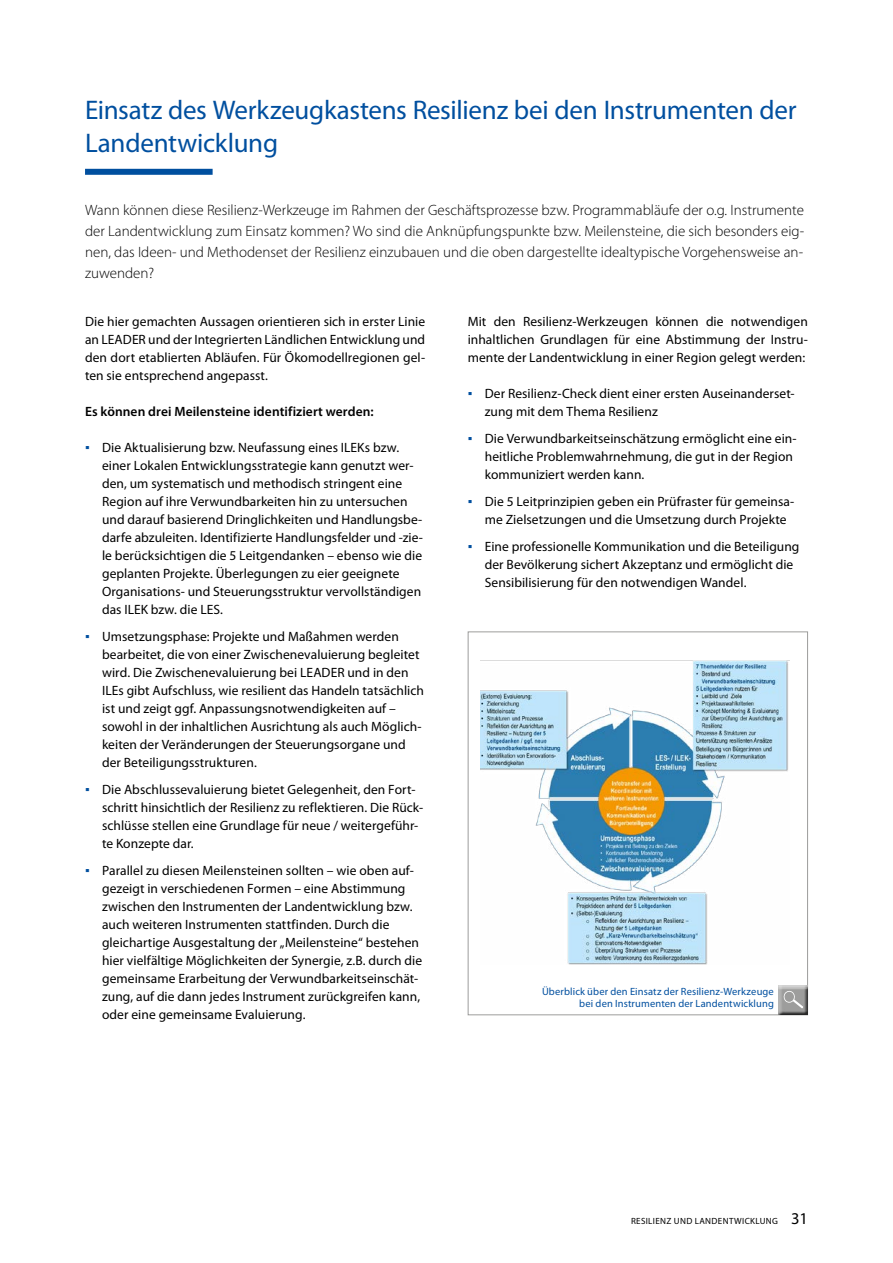
<style>
.page{position:relative;width:893px;height:1263px;background:#fff}
.page>*{position:absolute;margin:0;border:0;box-sizing:border-box;transform-origin:0 0}
.t1{font:27px/33px "Myriad Pro";letter-spacing:-.01em;color:#004f9f}
.Einleitung_nach_H2{font:300 15px/21px "Myriad Pro";color:#000;text-align:justify}
.Fliesstext{font:13.5px/18px "Myriad Pro";letter-spacing:.005em;color:#000}
.Fliesstext-2{font:600 13.5px "Myriad Pro";letter-spacing:.005em;color:#000}
.Bildunterschrift_rechtsbuendig{font:10.5px/12px "Myriad Pro";letter-spacing:.015em;color:#004f9f;text-align:right}
.t2{font:9px "Myriad Pro";letter-spacing:.04em;color:#000}
.s1{font-family:"Arial";color:#004f9f}
.s2{font-size:16.5px}
</style>
<div class="page">
<div style="left:85px;top:169px;width:128px;height:6px;background:#004f9f"></div>
<img style="left:480px;top:661px;width:308px;height:303px">
<div style="left:468px;top:631px;width:340px;height:384px;border:1px solid #9d9d9c"></div>
<div style="left:774px;top:981px;width:38px;height:35px;background:#fff"></div>
<div style="left:775px;top:983px;width:38px;height:33px;background:#000;opacity:.75"></div>
<svg style="left:783px;top:990px;width:20px;height:18px"></svg>
<h2 class="t1" style="left:85px;top:93px;width:713px">Einsatz des Werkzeugkastens Resilienz bei den Instrumenten der<br>Landentwicklung</h2>
<p class="Einleitung_nach_H2" style="left:85px;top:200px;width:721px">Wann können diese Resilienz-Werkzeuge im Rahmen der Geschäftsprozesse bzw. Programmabläufe der o.g. Instrumente der Landentwicklung zum Einsatz kommen? Wo sind die Anknüpfungspunkte bzw. Meilensteine, die sich besonders eig&shy;nen, das Ideen- und Methodenset der Resilienz einzubauen und die oben dargestellte idealtypische Vorgehensweise an&shy;zuwenden?</p>
<p class="Fliesstext" style="left:85px;top:312px;width:342px;text-align:justify">Die hier gemachten Aussagen orientieren sich in erster Linie an LEADER und der Integrierten Ländlichen Entwicklung und den dort etablierten Abläufen. Für Ökomodellregionen gel&shy;ten sie entsprechend angepasst.</p>
<p class="Fliesstext-2" style="left:85px;top:403px;width:290px">Es können drei Meilensteine identifiziert werden:</p>
<p class="Fliesstext" style="left:102px;top:438px;width:323px;text-indent:-17px"><span class="s1">▪</span> Die Aktualisierung bzw. Neufassung eines ILEKs bzw. einer Lokalen Entwicklungsstrategie kann genutzt wer&shy;den, um systematisch und methodisch stringent eine Region auf ihre Verwundbarkeiten hin zu untersuchen und darauf basierend Dringlichkeiten und Handlungsbe&shy;darfe abzuleiten. Identifizierte Handlungsfelder und -zie&shy;le berücksichtigen die 5 Leitgendanken – ebenso wie die geplanten Projekte. Überlegungen zu eier geeignete Organisations- und Steuerungsstruktur vervollständigen das ILEK bzw. die LES.</p>
<p class="Fliesstext" style="left:102px;top:627px;width:323px;text-indent:-17px"><span class="s1">▪</span> Umsetzungsphase: Projekte und Maßahmen werden bearbeitet, die von einer Zwischenevaluierung begleitet wird. Die Zwischenevaluierung bei LEADER und in den ILEs gibt Aufschluss, wie resilient das Handeln tatsächlich ist und zeigt ggf. Anpassungsnotwendigkeiten auf – sowohl in der inhaltlichen Ausrichtung als auch Möglich&shy;keiten der Veränderungen der Steuerungsorgane und der Beteiligungsstrukturen.</p>
<p class="Fliesstext" style="left:102px;top:780px;width:323px;text-indent:-17px"><span class="s1">▪</span> Die Abschlussevaluierung bietet Gelegenheit, den Fort&shy;schritt hinsichtlich der Resilienz zu reflektieren. Die Rück&shy;schlüsse stellen eine Grundlage für neue / weitergeführ&shy;te Konzepte dar.</p>
<p class="Fliesstext" style="left:102px;top:861px;width:322px;text-indent:-17px"><span class="s1">▪</span> Parallel zu diesen Meilensteinen sollten – wie oben auf&shy;gezeigt in verschiedenen Formen – eine Abstimmung zwischen den Instrumenten der Landentwicklung bzw. auch weiteren Instrumenten stattfinden. Durch die gleichartige Ausgestaltung der „Meilensteine“ bestehen hier vielfältige Möglichkeiten der Synergie, z.B. durch die gemeinsame Erarbeitung der Verwundbarkeitseinschät&shy;zung, auf die dann jedes Instrument zurückgreifen kann, oder eine gemeinsame Evaluierung.</p>
<p class="Fliesstext" style="left:468px;top:312px;width:342px;text-align:justify">Mit den Resilienz-Werkzeugen können die notwendigen inhaltlichen Grundlagen für eine Abstimmung der Instru&shy;mente der Landentwicklung in einer Region gelegt werden:</p>
<p class="Fliesstext" style="left:485px;top:384px;width:311px;text-indent:-17px"><span class="s1">▪</span> Der Resilienz-Check dient einer ersten Auseinanderset&shy;zung mit dem Thema Resilienz</p>
<p class="Fliesstext" style="left:485px;top:429px;width:313px;text-indent:-17px"><span class="s1">▪</span> Die Verwundbarkeitseinschätzung ermöglicht eine ein&shy;heitliche Problemwahrnehmung, die gut in der Region kommuniziert werden kann.</p>
<p class="Fliesstext" style="left:485px;top:492px;width:311px;text-indent:-17px"><span class="s1">▪</span> Die 5 Leitprinzipien geben ein Prüfraster für gemeinsa&shy;me Zielsetzungen und die Umsetzung durch Projekte</p>
<p class="Fliesstext" style="left:485px;top:537px;width:316px;text-indent:-17px"><span class="s1">▪</span> Eine professionelle Kommunikation und die Beteiligung der Bevölkerung sichert Akzeptanz und ermöglicht die<br>Sensibilisierung für den notwendigen Wandel.</p>
<p class="Bildunterschrift_rechtsbuendig" style="left:542px;top:985px;width:233px">Überblick über den Einsatz der Resilienz-Werkzeuge bei den Instrumenten der Landentwicklung</p>
<p class="t2" style="left:631px;top:1215px;width:178px">RESILIENZ UND LANDENTWICKLUNG <span class="s2">31</span></p>
</div>
